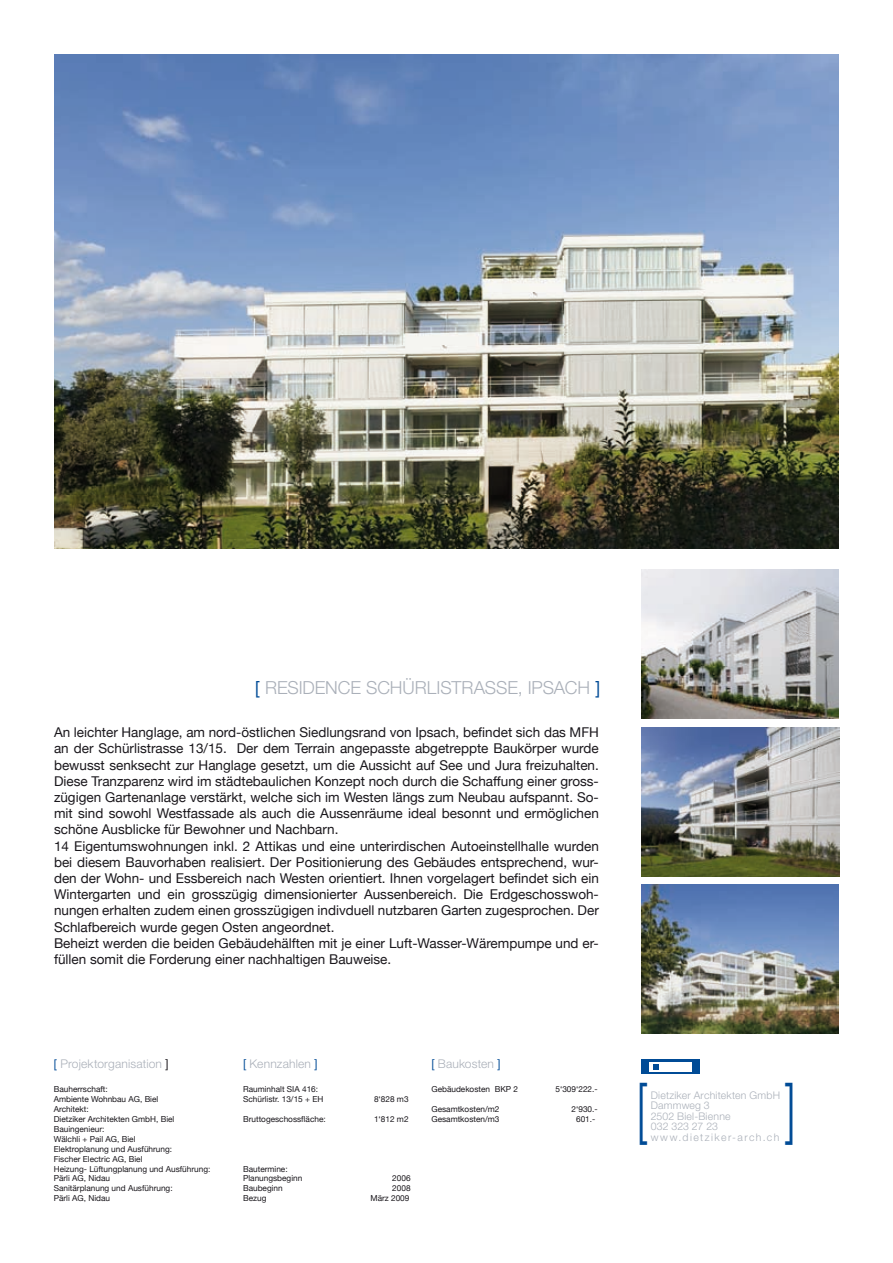
<style>
.page{position:relative;width:893px;height:1263px;background:#fff}
.page>*{position:absolute;margin:0;border:0;box-sizing:border-box;transform-origin:0 0}
.t1{font:300 67.5px "Helvetica Neue LT Std";color:#004b96;scale:.67 1}
.t2{font:300 18px "Helvetica Neue LT Std";letter-spacing:-.005em;color:#aab0b9}
.t3{font:13.5px/16.2px "Helvetica Neue";color:#1a171c}
.t4{font:300 12px "Helvetica Neue LT Std";letter-spacing:.015em;color:#aab0b9}
.t5{font:300 10.5px/10.5px "Helvetica Neue LT Std";letter-spacing:.02em;color:#aab0b9}
.t6{font:8.25px/9.9px "Helvetica Neue";color:#1a171c}
.s1{font-family:"Helvetica";font-weight:400;color:#004b96}
.s2{font-family:"Helvetica Neue";font-weight:400;color:#1a171c}
.s3{font-family:"Helvetica Neue";font-weight:400;color:#004b96}
</style>
<div class="page">
<div style="left:641px;top:1059px;width:59px;height:15px;background:#004b96"></div>
<div style="left:650px;top:1062px;width:42px;height:9px;background:#fff"></div>
<svg style="left:653px;top:1064px;width:6px;height:6px"></svg>
<img style="left:54px;top:54px;width:785px;height:494px">
<img style="left:641px;top:570px;width:198px;height:149px">
<img style="left:641px;top:727px;width:198px;height:149px">
<img style="left:641px;top:884px;width:198px;height:149px">
<h2 class="t2" style="left:255px;top:677px;width:346px"><span class="s1">[</span> RESIDENCE SCHÜRLISTRASSE, IPSACH <span class="s1">]</span></h2>
<p class="t3" style="left:54px;top:724px;width:546px">An leichter Hanglage, am nord-östlichen Siedlungsrand von Ipsach, befindet sich das MFH an der Schürlistrasse 13/15. Der dem Terrain angepasste abgetreppte Baukörper wurde bewusst senksecht zur Hanglage gesetzt, um die Aussicht auf See und Jura freizuhalten.<br>Diese Tranzparenz wird im städtebaulichen Konzept noch durch die Schaffung einer gross&shy;zügigen Gartenanlage verstärkt, welche sich im Westen längs zum Neubau aufspannt. So&shy;mit sind sowohl Westfassade als auch die Aussenräume ideal besonnt und ermöglichen schöne Ausblicke für Bewohner und Nachbarn.<br>14 Eigentumswohnungen inkl. 2 Attikas und eine unterirdischen Autoeinstellhalle wurden bei diesem Bauvorhaben realisiert. Der Positionierung des Gebäudes entsprechend, wur&shy;den der Wohn- und Essbereich nach Westen orientiert. Ihnen vorgelagert befindet sich ein Wintergarten und ein grosszügig dimensionierter Aussenbereich. Die Erdgeschosswoh&shy;nungen erhalten zudem einen grosszügigen indivduell nutzbaren Garten zugesprochen. Der Schlafbereich wurde gegen Osten angeordnet.<br>Beheizt werden die beiden Gebäudehälften mit je einer Luft-Wasser-Wärempumpe und er&shy;füllen somit die Forderung einer nachhaltigen Bauweise.</p>
<p class="t4" style="left:54px;top:1056px;width:116px"><span class="s1">[</span> Projektorganisation <span class="s2">]</span></p>
<p class="t6" style="left:54px;top:1084px;width:158px">Bauherrschaft:<br>Ambiente Wohnbau AG, Biel<br>Architekt:<br>Dietziker Architekten GmbH, Biel<br>Bauingenieur:<br>Wälchli + Pail AG, Biel<br>Elektroplanung und Ausführung:<br>Fischer Electric AG, Biel<br>Heizung- Lüftungplanung und Ausführung:<br>Pärli AG, Nidau<br>Sanitärplanung und Ausführung:<br>Pärli AG, Nidau</p>
<p class="t4" style="left:243px;top:1056px;width:76px"><span class="s3">[</span> Kennzahlen <span class="s3">]</span></p>
<p class="t6" style="left:243px;top:1084px;width:82px">Rauminhalt SIA 416:<br>Schürlistr. 13/15 + EH</p>
<p class="t6" style="left:374px;top:1094px;width:36px">8‘828 m3</p>
<p class="t6" style="left:243px;top:1114px;width:84px">Bruttogeschossfläche:</p>
<p class="t6" style="left:374px;top:1114px;width:36px">1‘812 m2</p>
<p class="t6" style="left:243px;top:1163px;width:61px">Bautermine:<br>Planungsbeginn</p>
<p class="t6" style="left:392px;top:1173px;width:20px">2006</p>
<p class="t6" style="left:243px;top:1183px;width:41px">Baubeginn</p>
<p class="t6" style="left:392px;top:1183px;width:20px">2008</p>
<p class="t6" style="left:243px;top:1193px;width:25px">Bezug</p>
<p class="t6" style="left:370px;top:1193px;width:40px">März 2009</p>
<p class="t4" style="left:431px;top:1056px;width:71px"><span class="s3">[</span> Baukosten <span class="s3">]</span></p>
<p class="t6" style="left:431px;top:1084px;width:88px">Gebäudekosten BKP 2</p>
<p class="t6" style="left:555px;top:1084px;width:44px">5‘309‘222.-</p>
<p class="t6" style="left:431px;top:1104px;width:70px">Gesamtkosten/m2</p>
<p class="t6" style="left:571px;top:1104px;width:28px">2‘930.-</p>
<p class="t6" style="left:431px;top:1114px;width:70px">Gesamtkosten/m3</p>
<p class="t6" style="left:576px;top:1114px;width:21px">601.-</p>
<h1 class="t1" style="left:637px;top:1067px;width:18px">[</h1>
<h1 class="t1" style="left:785px;top:1067px;width:18px">]</h1>
<p class="t5" style="left:651px;top:1089px;width:131px">Dietziker Architekten GmbH<br>Dammweg 3<br>2502 Biel-Bienne<br>032 323 27 23 www.dietziker-arch.ch</p>
</div>
